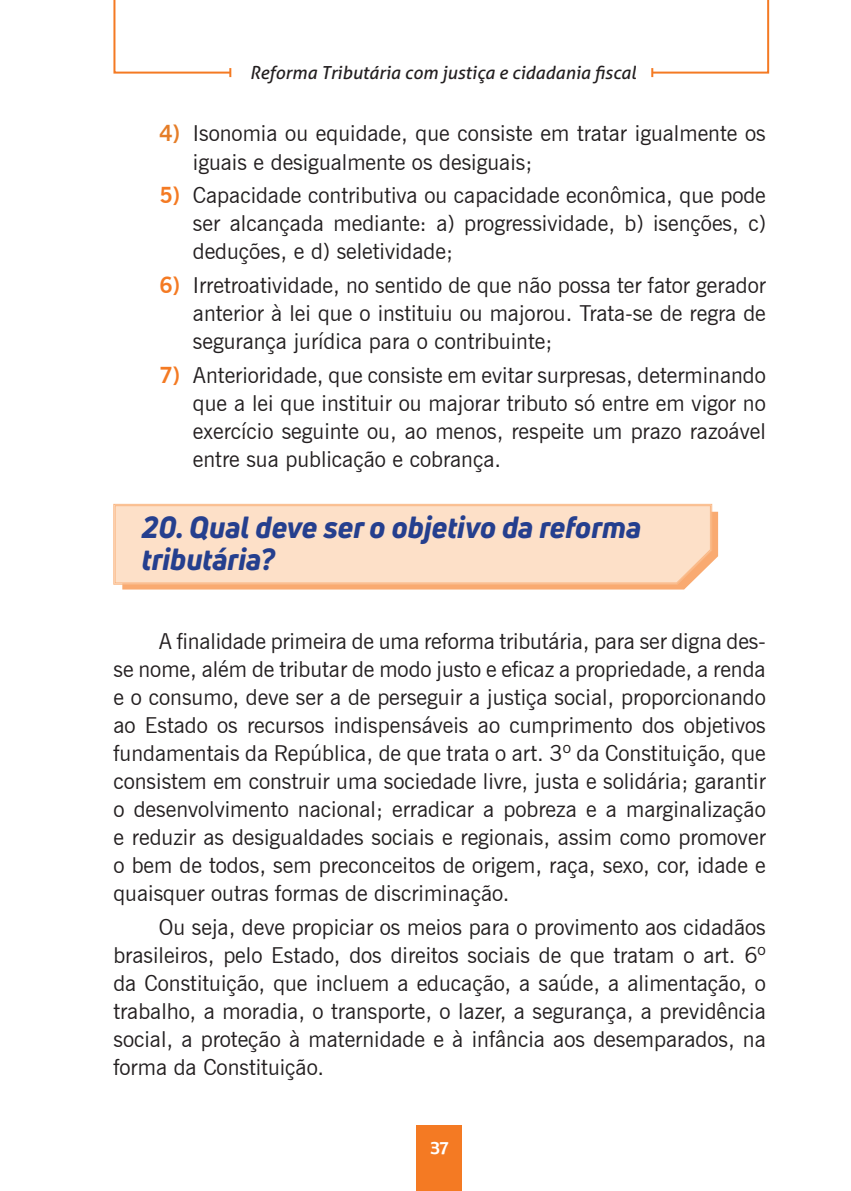
<style>
.page{position:relative;width:851px;height:1191px;background:#fff}
.page>*{position:absolute;margin:0;border:0;box-sizing:border-box;transform-origin:0 0}
.t1{font:italic 800 30px/32px "Uni Neue";color:#253f8e}
.t2{font:22px/28px "News Gothic BT";color:#231f20;text-align:justify}
.t3{font:20px "Berlin Sans FB";color:#fff}
.t4{font:italic 18px "Aller";color:#231f20}
.s1{font-weight:700;color:#e57d28}
.s2{font-weight:700;color:#f47a23}
</style>
<div class="page">
<div style="left:416px;top:1125px;width:45px;height:66px;background:#f47a23"></div>
<svg style="left:113px;top:0;width:119px;height:77px"></svg>
<svg style="left:651px;top:0;width:119px;height:77px"></svg>
<svg style="left:122px;top:512px;width:596px;height:77px;background:#f9b27f"></svg>
<svg style="left:113px;top:503px;width:599px;height:82px;background:#facba7"></svg>
<div style="left:114px;top:505px;width:597px;height:78px;background:#fde0c8"></div>
<p class="t4" style="left:250px;top:62px;width:387px">Reforma Tributária com justiça e cidadania fiscal</p>
<p class="t2" style="left:193px;top:119px;width:574px;text-indent:-33px"><span class="s1">4)</span> Isonomia ou equidade, que consiste em tratar igualmente os iguais e desigualmente os desiguais;</p>
<p class="t2" style="left:193px;top:181px;width:574px;text-indent:-33px"><span class="s2">5)</span> Capacidade contributiva ou capacidade econômica, que pode ser alcançada mediante: a) progressividade, b) isenções, c) deduções, e d) seletividade;</p>
<p class="t2" style="left:193px;top:271px;width:574px;text-indent:-33px"><span class="s2">6)</span> Irretroatividade, no sentido de que não possa ter fator gerador anterior à lei que o instituiu ou majorou. Trata-se de regra de segurança jurídica para o contribuinte;</p>
<p class="t2" style="left:193px;top:360px;width:574px;text-indent:-33px"><span class="s2">7)</span> Anterioridade, que consiste em evitar surpresas, determinando que a lei que instituir ou majorar tributo só entre em vigor no exercício seguinte ou, ao menos, respeite um prazo razoável entre sua publicação e cobrança.</p>
<h1 class="t1" style="left:142px;top:511px;width:501px">20. Qual deve ser o objetivo da reforma tributária?</h1>
<p class="t2" style="left:113px;top:626px;width:653px;text-indent:45px">A finalidade primeira de uma reforma tributária, para ser digna des&shy;se nome, além de tributar de modo justo e eficaz a propriedade, a renda e o consumo, deve ser a de perseguir a justiça social, proporcionando ao Estado os recursos indispensáveis ao cumprimento dos objetivos fundamentais da República, de que trata o art. 3º da Constituição, que consistem em construir uma sociedade livre, justa e solidária; garantir o desenvolvimento nacional; erradicar a pobreza e a marginalização e reduzir as desigualdades sociais e regionais, assim como promover o bem de todos, sem preconceitos de origem, raça, sexo, cor, idade e quaisquer outras formas de discriminação.</p>
<p class="t2" style="left:113px;top:912px;width:653px;text-indent:45px">Ou seja, deve propiciar os meios para o provimento aos cidadãos brasileiros, pelo Estado, dos direitos sociais de que tratam o art. 6º da Constituição, que incluem a educação, a saúde, a alimentação, o trabalho, a moradia, o transporte, o lazer, a segurança, a previdência social, a proteção à maternidade e à infância aos desemparados, na forma da Constituição.</p>
<p class="t3" style="left:430px;top:1135px;width:20px">37</p>
</div>
